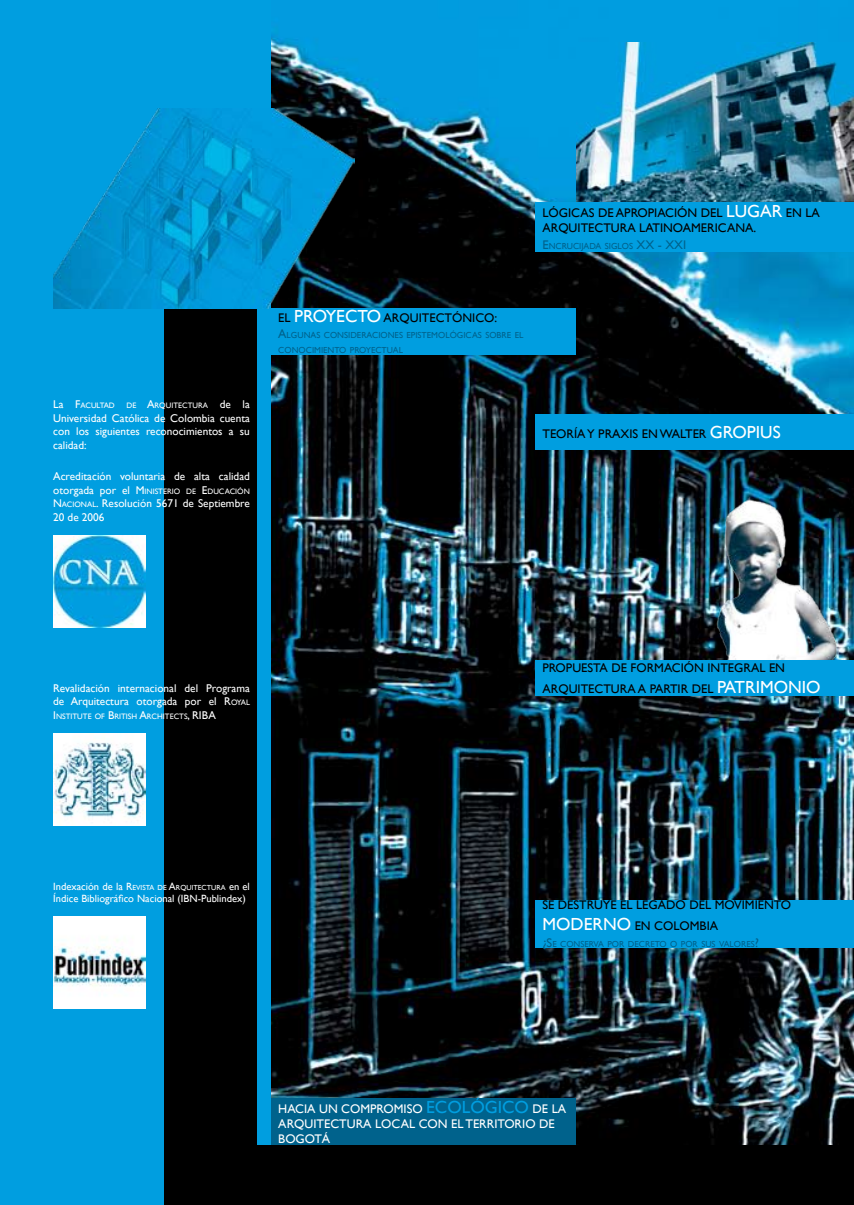
<style>
.page{position:relative;width:854px;height:1205px;background:#fff}
.page>*{position:absolute;margin:0;border:0;box-sizing:border-box;transform-origin:0 0}
.t1{font:12.5px/21px "Gill Sans";color:#000}
.t2{font:12.5px/15px "Gill Sans";color:#fff}
.t3{font:11.25px/13.5px "Gill Sans";color:#fff}
.t4{font:10.5px/12.6px "Gill Sans";color:#fff}
.t5{font:8.75px/15px "Gill Sans";color:#00628c}
.t6{font:7.88px "Gill Sans";color:#fff}
.t7{font:7.88px "Gill Sans";letter-spacing:-.02em;color:#fff}
.s1{font-size:11.25px}
.s2{font-size:7.88px}
.s3{font-size:17.5px;color:#fff}
.s4{font-size:12.5px}
.s5{font-size:7.38px}
.s6{font-size:17.5px;color:#009ee0}
</style>
<div class="page">
<img style="left:271px;top:0;width:583px;height:1144px">
<div style="left:0;top:0;width:271px;height:1205px;background:#009ee0"></div>
<img style="left:576px;top:43px;width:278px;height:159px">
<div style="left:165px;top:202px;width:92px;height:1003px;background:#000"></div>
<div style="left:271px;top:1098px;width:305px;height:46px;background:#00628c"></div>
<div style="left:165px;top:1144px;width:689px;height:61px;background:#000"></div>
<div style="left:535px;top:415px;width:319px;height:35px;background:#009ee0"></div>
<div style="left:271px;top:308px;width:305px;height:46px;background:#009ee0"></div>
<img style="left:53px;top:733px;width:92px;height:93px">
<img style="left:53px;top:535px;width:92px;height:92px">
<div style="left:535px;top:900px;width:319px;height:48px;background:#009ee0"></div>
<img style="left:696px;top:494px;width:142px;height:166px">
<img style="left:53px;top:109px;width:301px;height:199px">
<img style="left:53px;top:916px;width:92px;height:92px">
<div style="left:535px;top:660px;width:319px;height:36px;background:#009ee0"></div>
<div style="left:535px;top:202px;width:319px;height:50px;background:#009ee0"></div>
<p class="t7" style="left:53px;top:401px;width:63px"><span class="s1">LA F</span>ACULTAD</p>
<p class="t6" style="left:127px;top:401px;width:125px">DE <span class="s1">A</span>RQUITECTURA <span class="s1">DE LA</span></p>
<p class="t3" style="left:53px;top:411px;width:198px;text-align:justify">UNIVERSIDAD CATÓLICA DE COLOMBIA CUENTA CON LOS SIGUIENTES RECONOCIMIENTOS A SU CALIDAD:</p>
<p class="t3" style="left:53px;top:470px;width:198px">ACREDITACIÓN VOLUNTARIA DE ALTA CALIDAD</p>
<p class="t6" style="left:53px;top:487px;width:198px"><span class="s1">OTORGADA POR EL M</span> INISTERIO DE <span class="s1">E</span>DUCACIÓN</p>
<p class="t3" style="left:53px;top:497px;width:198px">N<span class="s2">ACIONAL</span>. RESOLUCIÓN 5671 DE SEPTIEMBRE<br>20 DE 2006</p>
<p class="t1" style="left:542px;top:205px;width:279px;line-height:15px">LÓGICAS DE APROPIACIÓN DEL <span class="s3">LUGAR</span> EN LA<br>ARQUITECTURA LATINOAMERICANA.</p>
<p class="t5" style="left:542px;top:238px;width:143px"><span class="s4">E</span>NCRUCIJADA SIGLOS <span class="s4">XX - XXI</span></p>
<p class="t1" style="left:278px;top:307px;width:220px">EL <span class="s3">PROYECTO</span> ARQUITECTÓNICO:</p>
<p class="t5" style="left:278px;top:328px;width:246px"><span class="s4">A</span>LGUNAS CONSIDERACIONES EPISTEMOLÓGICAS SOBRE EL<br>CONOCIMIENTO PROYECTUAL</p>
<p class="t1" style="left:542px;top:424px;width:240px">TEORÍA Y PRAXIS EN WALTER <span class="s3">GROPIUS</span></p>
<p class="t3" style="left:53px;top:681px;width:198px">REVALIDACIÓN INTERNACIONAL DEL PROGRAMA<br>DE ARQUITECTURA OTORGADA POR EL R<span class="s2">OYAL</span></p>
<p class="t6" style="left:53px;top:711px;width:146px"><span class="s1">I</span> NSTITUTE OF <span class="s1">B</span>RITISH <span class="s1">A</span>RCHITECTS<span class="s1">, RIBA</span></p>
<p class="t1" style="left:542px;top:658px;width:280px">PROPUESTA DE FORMACIÓN INTEGRAL EN<br>ARQUITECTURA A PARTIR DEL <span class="s3">PATRIMONIO</span></p>
<p class="t4" style="left:53px;top:880px;width:198px">INDEXACIÓN DE LA R<span class="s5">EVISTA DE</span> A<span class="s5">RQUITECTURA</span> EN EL<br>ÍNDICE BIBLIOGRÁFICO NACIONAL (IBN-PUBLINDEX)</p>
<p class="t1" style="left:542px;top:895px;width:250px">SE DESTRUYE EL LEGADO DEL MOVIMIENTO<br><span class="s3">MODERNO</span> EN COLOMBIA</p>
<p class="t5" style="left:542px;top:937px;width:218px"><span class="s4">¿S</span>E CONSERVA POR DECRETO O POR SUS VALORES<span class="s4">?</span></p>
<p class="t2" style="left:278px;top:1101px;width:289px">HACIA UN COMPROMISO <span class="s6">ECOLÓGICO</span> DE LA<br>ARQUITECTURA LOCAL CON EL TERRITORIO DE<br>BOGOTÁ</p>
</div>
